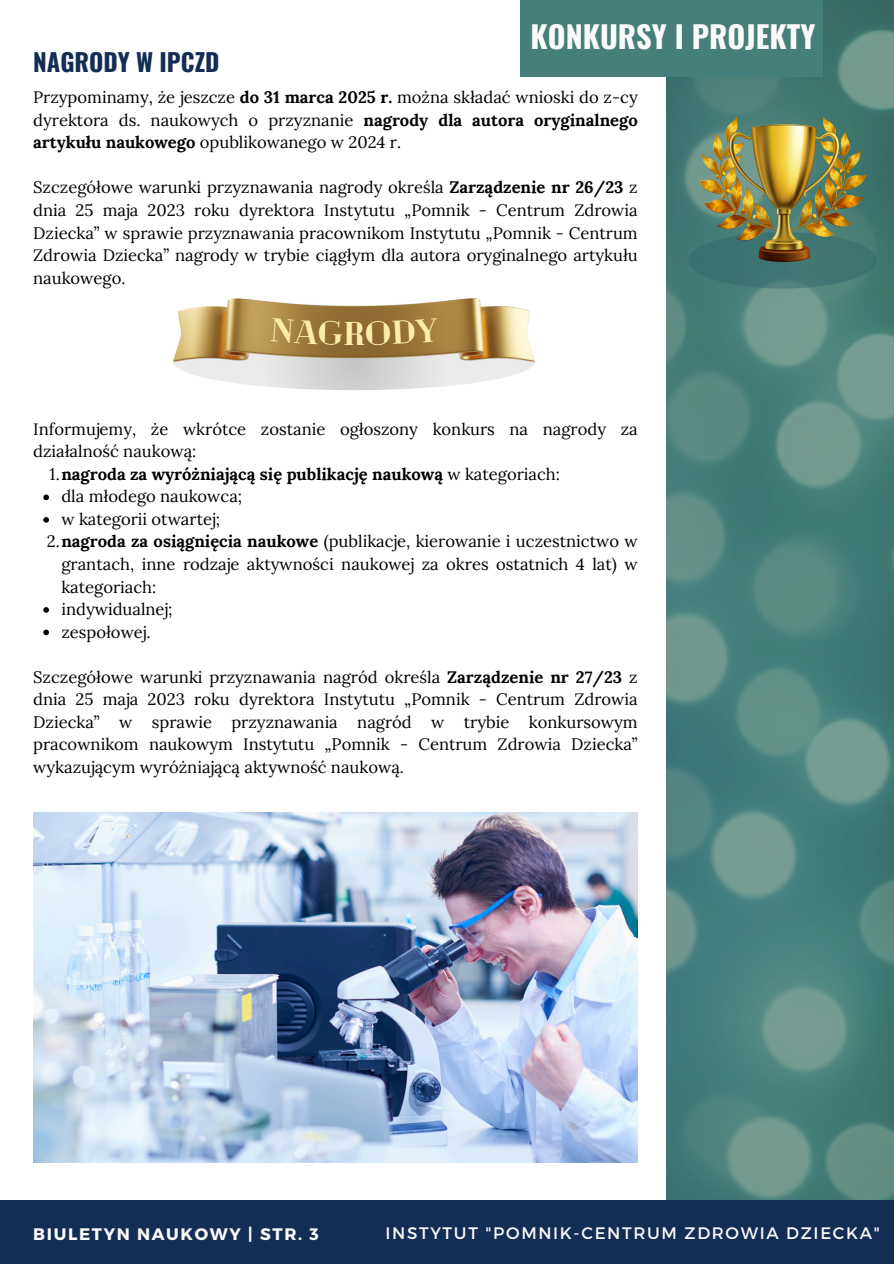
<style>
.page{position:relative;width:894px;height:1264px;background:#fff}
.page>*{position:absolute;margin:0;border:0;box-sizing:border-box;transform-origin:0 0}
.t1{font:900 33px "Cheque";color:#faedaa}
.t2{font:700 30.45px "Oswald";color:#fafafa}
.t3{font:700 24.45px "Oswald";color:#132e54}
.t4{font:16.65px "Montserrat";letter-spacing:.1em;color:#fafafa}
.t5{font:700 16.65px "Montserrat";letter-spacing:.1em;color:#fafafa}
.t6{font:16.5px/22.5px "Lora";color:#000;text-align:justify}
.t7{font:700 16.5px "Lora";color:#000}
.s1{font-weight:700}
.s2{font-weight:400}
</style>
<div class="page">
<div style="left:0;top:1199px;width:893px;height:64px;background:#132e54"></div>
<img style="left:666px;top:0;width:227px;height:1199px">
<div style="left:520px;top:0;width:302px;height:77px;background:#467f79"></div>
<div style="left:688px;top:232px;width:188px;height:56px;background:#3f7471;border-radius:50%"></div>
<img style="left:698px;top:117px;width:168px;height:144px">
<svg style="left:173px;top:333px;width:362px;height:57px;background:#e0dfdf"></svg>
<img style="left:173px;top:298px;width:361px;height:63px">
<svg style="left:43px;top:494px;width:6px;height:6px"></svg>
<svg style="left:43px;top:517px;width:6px;height:5px"></svg>
<svg style="left:43px;top:607px;width:6px;height:5px"></svg>
<svg style="left:43px;top:629px;width:6px;height:6px"></svg>
<img style="left:33px;top:812px;width:604px;height:350px">
<svg style="left:271px;top:317px;width:71px;height:28px;background:#9e7b3d"></svg>
<svg style="left:366px;top:317px;width:73px;height:28px;background:#977236"></svg>
<p class="t2" style="left:530px;top:13px;width:286px">KONKURSY I PROJEKTY</p>
<h1 class="t3" style="left:33px;top:43px;width:188px">NAGRODY W IPCZD</h1>
<h3 class="t6" style="left:33px;top:86px;width:606px">Przypominamy, że jeszcze <span class="s1">do 31 marca 2025 r.</span> można składać wnioski do z-cy dyrektora ds. naukowych o przyznanie <span class="s1">nagrody dla autora oryginalnego artykułu naukowego</span> opublikowanego w 2024 r.</h3>
<p class="t6" style="left:33px;top:176px;width:606px">Szczegółowe warunki przyznawania nagrody określa <span class="s1">Zarządzenie nr 26/23</span> z dnia 25 maja 2023 roku dyrektora Instytutu „Pomnik - Centrum Zdrowia Dziecka” w sprawie przyznawania pracownikom Instytutu „Pomnik - Centrum Zdrowia Dziecka” nagrody w trybie ciągłym dla autora oryginalnego artykułu naukowego.</p>
<p class="t1" style="left:342px;top:311px;width:24px">R</p>
<p class="t6" style="left:33px;top:417px;width:606px">Informujemy, że wkrótce zostanie ogłoszony konkurs na nagrody za działalność naukową:</p>
<p class="t7" style="left:50px;top:463px;width:511px"><span class="s2">1.</span>nagroda za wyróżniającą się publikację naukową <span class="s2">w kategoriach:</span></p>
<h2 class="t6" style="left:61px;top:485px;width:182px">dla młodego naukowca;</h2>
<p class="t6" style="left:61px;top:507px;width:160px">w kategorii otwartej;</p>
<p class="t6" style="left:61px;top:530px;width:577px;text-indent:-15px">2.<span class="s1">nagroda za osiągnięcia naukowe</span> (publikacje, kierowanie i uczestnictwo w grantach, inne rodzaje aktywności naukowej za okres ostatnich 4 lat) w kategoriach:</p>
<p class="t6" style="left:61px;top:597px;width:113px">indywidualnej;</p>
<p class="t6" style="left:61px;top:620px;width:91px">zespołowej.</p>
<p class="t6" style="left:33px;top:665px;width:606px">Szczegółowe warunki przyznawania nagród określa <span class="s1">Zarządzenie nr 27/23</span> z dnia 25 maja 2023 roku dyrektora Instytutu „Pomnik - Centrum Zdrowia Dziecka” w sprawie przyznawania nagród w trybie konkursowym pracownikom naukowym Instytutu „Pomnik - Centrum Zdrowia Dziecka” wykazującym wyróżniającą aktywność naukową.</p>
<p class="t5" style="left:33px;top:1222px;width:287px">BIULETYN NAUKOWY | STR. 3</p>
<p class="t4" style="left:385px;top:1222px;width:495px">INSTYTUT "POMNIK-CENTRUM ZDROWIA DZIECKA"</p>
</div>
